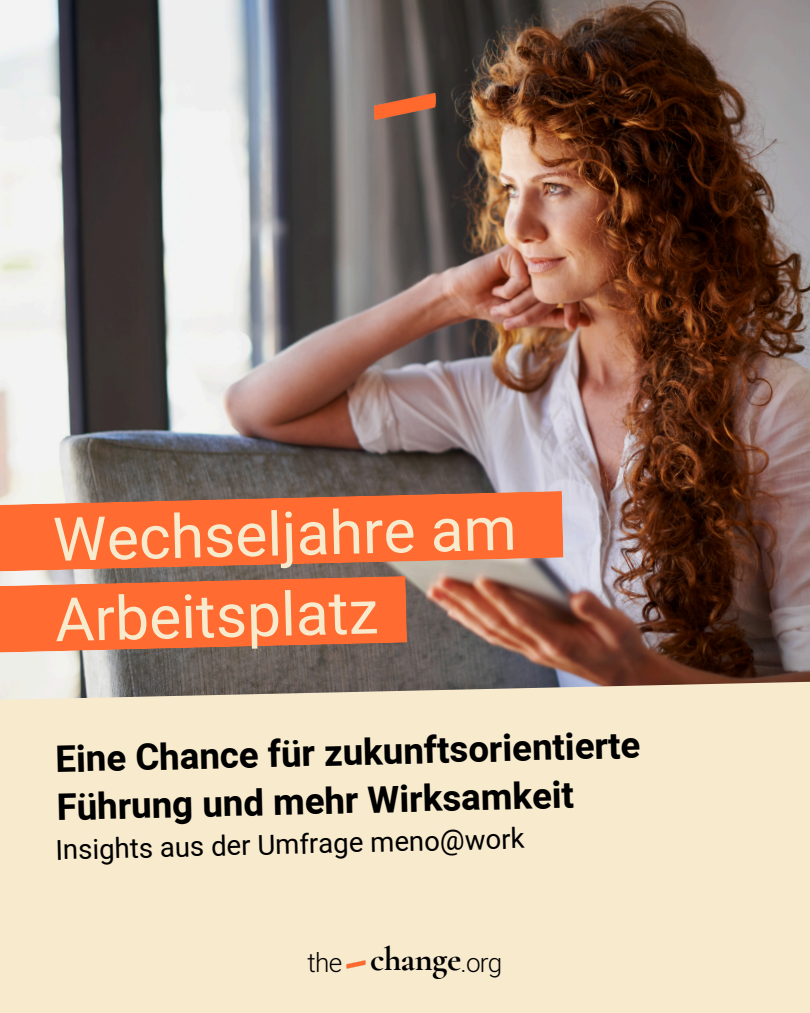
<style>
.page{position:relative;width:810px;height:1013px;background:#fff}
.page>*{position:absolute;margin:0;border:0;box-sizing:border-box;transform-origin:0 0}
.t1{font:60.6px/80.8px "Heebo";color:#f8eacd}
.t2{font:700 36.6px/48.4px "Heebo";color:#000}
.t3{font:700 34.1px "Cormorant Garamond";letter-spacing:-.015em;color:#000}
.t4{font:27.6px "Heebo";color:#000}
.t5{font:300 26.1px "Heebo";letter-spacing:-.03em;color:#000}
</style>
<div class="page">
<div style="left:0;top:0;width:810px;height:1012px;background:#f8eacd"></div>
<img style="left:0;top:0;width:810px;height:700px">
<img style="left:254px;top:0;width:302px;height:214px">
<img style="left:346px;top:960px;width:20px;height:9px">
<svg style="left:0;top:491px;width:563px;height:81px;background:#ea703f"></svg>
<svg style="left:0;top:576px;width:407px;height:77px;background:#ee6e3a"></svg>
<h2 class="t1" style="left:52px;top:500px;width:465px;rotate:-1deg">Wechseljahre am<br>Arbeitsplatz</h2>
<p class="t2" style="left:55px;top:734px;width:586px;rotate:-1deg">Eine Chance für zukunftsorientierte<br>Führung und mehr Wirksamkeit</p>
<p class="t4" style="left:55px;top:829px;width:471px;rotate:-1deg">Insights aus der Umfrage meno@work</p>
<p class="t5" style="left:308px;top:944px;width:36px">the</p>
<p class="t3" style="left:370px;top:938px;width:93px">change</p>
<h1 class="t5" style="left:461px;top:944px;width:43px">.org</h1>
</div>
